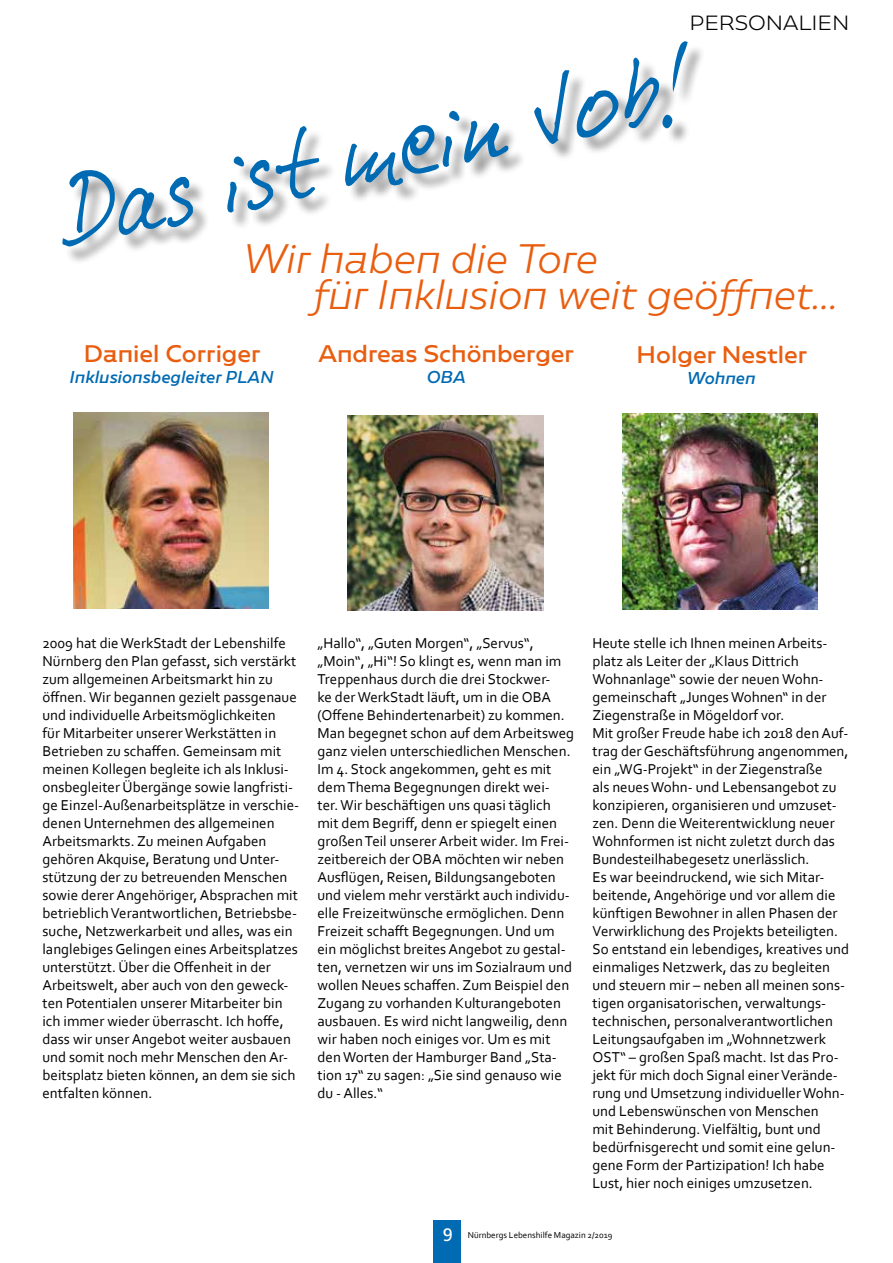
<style>
.page{position:relative;width:893px;height:1263px;background:#fff}
.page>*{position:absolute;margin:0;border:0;box-sizing:border-box;transform-origin:0 0}
.t1{font:90px "Hctschrift";color:#006ab3}
.t2{font:italic 300 36px/36px "Caprina";color:#e95d0f}
.t3{font:21px "Caprina";color:#e95d0f}
.t4{font:300 18px "Caprina";color:#000}
.t5{font:15px/18px "Corbel";color:#000}
.t6{font:italic 15px "Caprina";color:#006ab3}
.t7{font:9px "Corbel";color:#000}
.s1{font-family:"Frutiger";font-size:18px;color:#fff}
</style>
<div class="page">
<div style="left:433px;top:1220px;width:27px;height:43px;background:#006ab3"></div>
<div style="left:65px;top:44px;width:640px;height:221px;background:#000;opacity:.41"></div>
<img style="left:73px;top:413px;width:196px;height:195px">
<img style="left:622px;top:414px;width:196px;height:195px">
<img style="left:348px;top:415px;width:195px;height:196px">
<p class="t4" style="left:690px;top:10px;width:161px">PERSONALIEN</p>
<h1 class="t1" style="left:46px;top:167px;width:651px;rotate:-12deg">Das ist mein Job!</h1>
<h2 class="t2" style="left:313px;top:241px;width:526px;text-indent:-70px">Wir haben die Tore<br>für Inklusion weit geöffnet...</h2>
<h3 class="t3" style="left:83px;top:339px;width:179px">Daniel Corriger</h3>
<p class="t6" style="left:70px;top:367px;width:206px">Inklusionsbegleiter PLAN</p>
<h3 class="t3" style="left:318px;top:339px;width:257px">Andreas Schönberger</h3>
<p class="t6" style="left:427px;top:367px;width:41px">OBA</p>
<h3 class="t3" style="left:636px;top:340px;width:172px">Holger Nestler</h3>
<p class="t6" style="left:687px;top:367px;width:70px">Wohnen</p>
<p class="t5" style="left:43px;top:634px;width:258px">2009 hat die WerkStadt der Lebenshilfe Nürnberg den Plan gefasst, sich verstärkt zum allgemeinen Arbeitsmarkt hin zu öffnen. Wir begannen gezielt passgenaue und individuelle Arbeitsmöglichkeiten<br>für Mitarbeiter unserer Werkstätten in Betrieben zu schaffen. Gemeinsam mit meinen Kollegen begleite ich als Inklusi&shy;onsbegleiter Übergänge sowie langfristi&shy;ge Einzel-Außenarbeitsplätze in verschie&shy;denen Unternehmen des allgemeinen Arbeitsmarkts. Zu meinen Aufgaben gehören Akquise, Beratung und Unter&shy;stützung der zu betreuenden Menschen sowie derer Angehöriger, Absprachen mit betrieblich Verantwortlichen, Betriebsbe&shy;suche, Netzwerkarbeit und alles, was ein langlebiges Gelingen eines Arbeitsplatzes unterstützt. Über die Offenheit in der Arbeitswelt, aber auch von den geweck&shy;ten Potentialen unserer Mitarbeiter bin ich immer wieder überrascht. Ich hoffe, dass wir unser Angebot weiter ausbauen und somit noch mehr Menschen den Ar&shy;beitsplatz bieten können, an dem sie sich entfalten können.</p>
<p class="t5" style="left:317px;top:634px;width:258px">„Hallo“, „Guten Morgen“, „Servus“, „Moin“, „Hi“! So klingt es, wenn man im Treppenhaus durch die drei Stockwer-<br>ke der WerkStadt läuft, um in die OBA (Offene Behindertenarbeit) zu kommen.<br>Man begegnet schon auf dem Arbeitsweg ganz vielen unterschiedlichen Menschen.<br>Im 4. Stock angekommen, geht es mit dem Thema Begegnungen direkt wei&shy;ter. Wir beschäftigen uns quasi täglich mit dem Begriff, denn er spiegelt einen großen Teil unserer Arbeit wider. Im Frei&shy;zeitbereich der OBA möchten wir neben Ausflügen, Reisen, Bildungsangeboten und vielem mehr verstärkt auch individu&shy;elle Freizeitwünsche ermöglichen. Denn Freizeit schafft Begegnungen. Und um ein möglichst breites Angebot zu gestal&shy;ten, vernetzen wir uns im Sozialraum und wollen Neues schaffen. Zum Beispiel den Zugang zu vorhanden Kulturangeboten ausbauen. Es wird nicht langweilig, denn wir haben noch einiges vor. Um es mit den Worten der Hamburger Band „Sta&shy;tion 17“ zu sagen: „Sie sind genauso wie du - Alles.“</p>
<p class="t5" style="left:592px;top:634px;width:258px">Heute stelle ich Ihnen meinen Arbeits&shy;platz als Leiter der „Klaus Dittrich Wohnanlage“ sowie der neuen Wohn&shy;gemeinschaft „Junges Wohnen“ in der Ziegenstraße in Mögeldorf vor.<br>Mit großer Freude habe ich 2018 den Auf&shy;trag der Geschäftsführung angenommen, ein „WG-Projekt“ in der Ziegenstraße<br>als neues Wohn- und Lebensangebot zu konzipieren, organisieren und umzuset&shy;zen. Denn die Weiterentwicklung neuer Wohnformen ist nicht zuletzt durch das Bundesteilhabegesetz unerlässlich.<br>Es war beeindruckend, wie sich Mitar&shy;beitende, Angehörige und vor allem die künftigen Bewohner in allen Phasen der Verwirklichung des Projekts beteiligten.<br>So entstand ein lebendiges, kreatives und einmaliges Netzwerk, das zu begleiten und steuern mir – neben all meinen sons&shy;tigen organisatorischen, verwaltungs&shy;technischen, personalverantwortlichen Leitungsaufgaben im „Wohnnetzwerk OST“ – großen Spaß macht. Ist das Pro&shy;jekt für mich doch Signal einer Verände&shy;rung und Umsetzung individueller Wohn&shy;und Lebenswünschen von Menschen<br>mit Behinderung. Vielfältig, bunt und bedürfnisgerecht und somit eine gelun&shy;gene Form der Partizipation! Ich habe Lust, hier noch einiges umzusetzen.</p>
<p class="t7" style="left:443px;top:1229px;width:171px"><span class="s1">9</span> Nürnbergs Lebenshilfe Magazin 2/2019</p>
</div>
